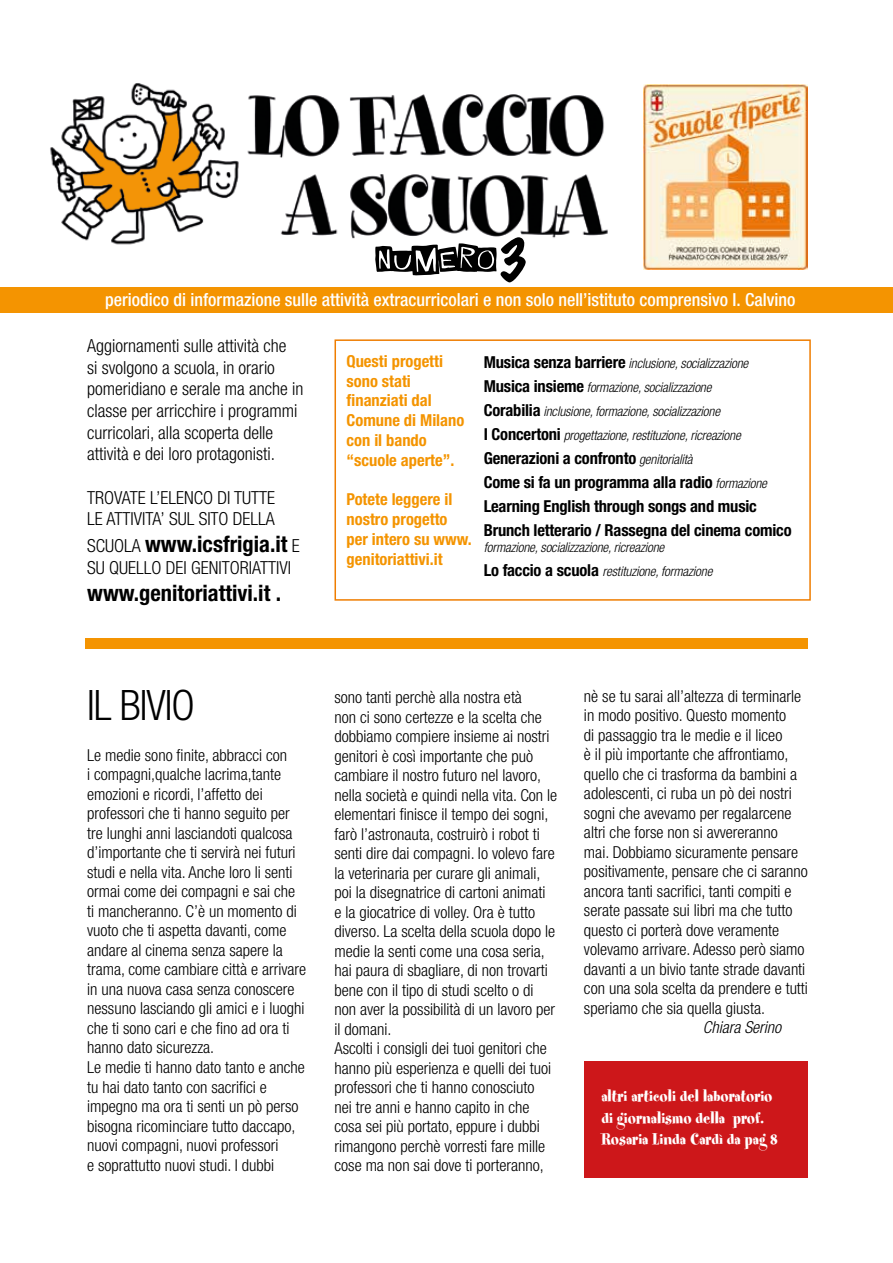
<style>
.page{position:relative;width:893px;height:1263px;background:#fff}
.page>*{position:absolute;margin:0;border:0;box-sizing:border-box;transform-origin:0 0}
.t1{font:100 54px "Marker Felt";color:#000}
.t2{font:300 condensed 42px "Helvetica Neue LT Std";letter-spacing:-.025em;color:#000}
.t3{font:700 condensed 22.5px "Helvetica Neue LT Std";color:#000}
.t4{font:300 condensed 18px/21.6px "Helvetica Neue LT Std";color:#000}
.t5{font:500 condensed 18px "Helvetica Neue LT Std";color:#fff}
.t6{font:18px/21.6px "Spumoni LP Std";color:#fff}
.t7{font:300 condensed 16.5px/19.5px "Helvetica Neue LT Std";color:#000}
.t8{font:700 condensed 16.5px/24px "Helvetica Neue LT Std";letter-spacing:-.01em;color:#000}
.t9{font:700 condensed 16.5px/19.8px "Helvetica Neue LT Std";color:#f49401}
.t10{font:italic 300 condensed 16.5px "Helvetica Neue LT Std";color:#000}
.t11{font:italic 300 condensed 13.5px/24px "Helvetica Neue LT Std";letter-spacing:-.01em;color:#000}
.s1{font-weight:300;font-size:18px}
.s2{font-weight:700;font-style:normal;font-size:16.5px}
.s3{font-weight:300;font-style:italic;font-size:13.5px}
</style>
<div class="page">
<img style="left:50px;top:83px;width:558px;height:162px">
<div style="left:0;top:287px;width:893px;height:26px;background:#f49401"></div>
<div style="left:334px;top:339px;width:477px;height:262px;border:2px solid #ef7d00"></div>
<div style="left:85px;top:639px;width:723px;height:10px;background:#f49401"></div>
<svg style="left:375px;top:243px;width:122px;height:32px"></svg>
<img style="left:643px;top:85px;width:165px;height:185px">
<div style="left:584px;top:1061px;width:224px;height:117px;background:#cd171a"></div>
<h1 class="t1" style="left:498px;top:218px;width:32px">3</h1>
<p class="t5" style="left:105px;top:289px;width:692px">periodico di informazione sulle attività extracurricolari e non solo nell’istituto comprensivo I. Calvino</p>
<p class="t4" style="left:87px;top:335px;width:218px">Aggiornamenti sulle attività che<br>si svolgono a scuola, in orario pomeridiano e serale ma anche in classe per arricchire i programmi curricolari, alla scoperta delle attività e dei loro protagonisti.</p>
<p class="t4" style="left:87px;top:486px;width:189px">TROVATE L’ELENCO DI TUTTE<br>LE ATTIVITA’ SUL SITO DELLA</p>
<h3 class="t3" style="left:87px;top:530px;width:214px"><span class="s1">SCUOLA</span> www.icsfrigia.it <span class="s1">E</span></h3>
<p class="t4" style="left:87px;top:556px;width:205px">SU QUELLO DEI GENITORIATTIVI</p>
<h3 class="t3" style="left:87px;top:579px;width:195px">www.genitoriattivi.it .</h3>
<p class="t9" style="left:347px;top:351px;width:119px">Questi progetti sono stati finanziati dal<br>Comune di Milano con il bando “scuole aperte”.</p>
<p class="t9" style="left:347px;top:489px;width:127px">Potete leggere il nostro progetto per intero su www. genitoriattivi.it</p>
<p class="t11" style="left:484px;top:351px;width:266px"><span class="s2">Musica senza barriere</span> inclusione, socializzazione <span class="s2">Musica insieme</span> formazione, socializzazione <span class="s2">Corabilia</span> inclusione, formazione, socializzazione<br><span class="s2">I Concertoni</span> progettazione, restituzione, ricreazione</p>
<p class="t8" style="left:484px;top:446px;width:309px">Generazioni a confronto <span class="s3">genitorialità<br></span>Come si fa un programma alla radio <span class="s3">formazione </span>Learning English through songs and music Brunch letterario / Rassegna del cinema comico</p>
<p class="t11" style="left:484px;top:536px;width:230px">formazione, socializzazione, ricreazione<br><span class="s2">Lo faccio a scuola</span> restituzione, formazione</p>
<h2 class="t2" style="left:87px;top:681px;width:109px">IL BIVIO</h2>
<p class="t7" style="left:87px;top:745px;width:221px">Le medie sono finite, abbracci con<br>i compagni,qualche lacrima,tante emozioni e ricordi, l’affetto dei professori che ti hanno seguito per tre lunghi anni lasciandoti qualcosa d’importante che ti servirà nei futuri studi e nella vita. Anche loro li senti ormai come dei compagni e sai che ti mancheranno. C’è un momento di vuoto che ti aspetta davanti, come andare al cinema senza sapere la trama, come cambiare città e arrivare in una nuova casa senza conoscere nessuno lasciando gli amici e i luoghi che ti sono cari e che fino ad ora ti hanno dato sicurezza.<br>Le medie ti hanno dato tanto e anche tu hai dato tanto con sacrifici e impegno ma ora ti senti un pò perso bisogna ricominciare tutto daccapo, nuovi compagni, nuovi professori<br>e soprattutto nuovi studi. I dubbi</p>
<p class="t7" style="left:334px;top:687px;width:224px">sono tanti perchè alla nostra età<br>non ci sono certezze e la scelta che dobbiamo compiere insieme ai nostri genitori è così importante che può cambiare il nostro futuro nel lavoro, nella società e quindi nella vita. Con le elementari finisce il tempo dei sogni, farò l’astronauta, costruirò i robot ti senti dire dai compagni. Io volevo fare la veterinaria per curare gli animali, poi la disegnatrice di cartoni animati<br>e la giocatrice di volley. Ora è tutto diverso. La scelta della scuola dopo le medie la senti come una cosa seria, hai paura di sbagliare, di non trovarti bene con il tipo di studi scelto o di non aver la possibilità di un lavoro per il domani.<br>Ascolti i consigli dei tuoi genitori che hanno più esperienza e quelli dei tuoi professori che ti hanno conosciuto<br>nei tre anni e hanno capito in che cosa sei più portato, eppure i dubbi rimangono perchè vorresti fare mille cose ma non sai dove ti porteranno,</p>
<p class="t7" style="left:584px;top:686px;width:225px">nè se tu sarai all’altezza di terminarle in modo positivo. Questo momento<br>di passaggio tra le medie e il liceo<br>è il più importante che affrontiamo, quello che ci trasforma da bambini a adolescenti, ci ruba un pò dei nostri sogni che avevamo per regalarcene altri che forse non si avvereranno<br>mai. Dobbiamo sicuramente pensare positivamente, pensare che ci saranno ancora tanti sacrifici, tanti compiti e serate passate sui libri ma che tutto questo ci porterà dove veramente volevamo arrivare. Adesso però siamo davanti a un bivio tante strade davanti con una sola scelta da prendere e tutti speriamo che sia quella giusta.</p>
<p class="t10" style="left:703px;top:1018px;width:80px">Chiara Serino</p>
<p class="t6" style="left:601px;top:1086px;width:178px">altri articoli del laboratorio di giornalismo della prof.<br>Rosaria Linda Cardì da pag 8</p>
</div>
